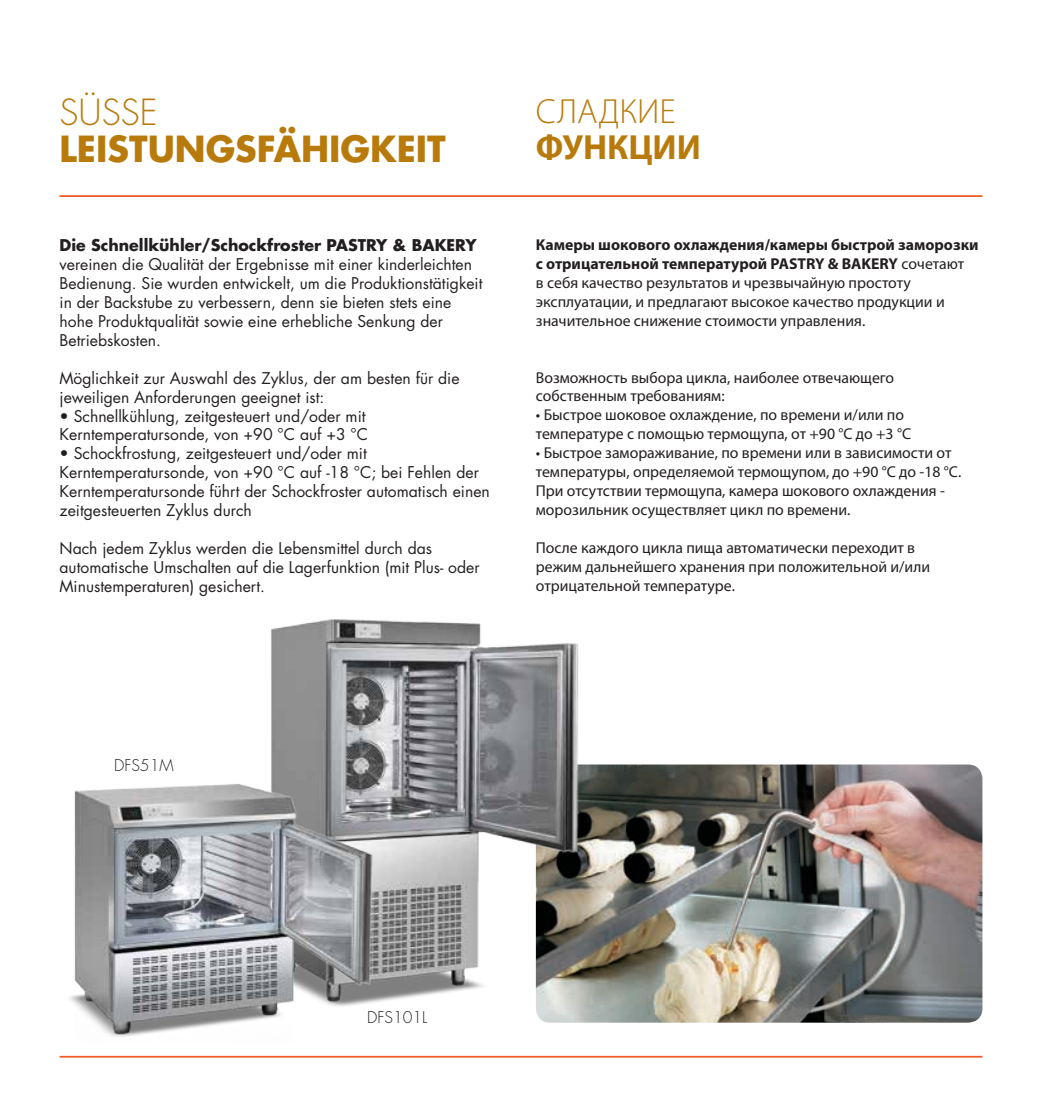
<style>
.page{position:relative;width:1042px;height:1117px;background:#fff}
.page>*{position:absolute;margin:0;border:0;box-sizing:border-box;transform-origin:0 0}
.t1{font:700 35px "Futura Std";color:#b87b0b}
.t2{font:300 35px "Myriad Pro";color:#b87b0b}
.t3{font:700 35px "Myriad Pro";color:#b87b0b}
.t4{font:300 35px "Futura Std";color:#b87b0b}
.t5{font:15.75px/18.9px "Futura Std";color:#231f20}
.t6{font:15.75px/18.9px "Myriad Pro";color:#231f20}
.t7{font:300 15.75px "Futura Std";color:#231f20}
.s1{font-weight:700}
</style>
<div class="page">
<img style="left:536px;top:764px;width:446px;height:258px">
<img style="left:271px;top:619px;width:314px;height:390px">
<hr style="left:60px;top:1055px;width:922px;height:2px;background:#f15921">
<hr style="left:60px;top:195px;width:922px;height:2px;background:#f15921">
<img style="left:69px;top:775px;width:311px;height:262px">
<p class="t4" style="left:60px;top:91px;width:99px">SÜSSE</p>
<p class="t1" style="left:60px;top:125px;width:388px">LEISTUNGSFÄHIGKEIT</p>
<p class="t5" style="left:60px;top:236px;width:424px"><span class="s1">Die Schnellkühler/Schockfroster PASTRY &amp; BAKERY </span>vereinen die Qualität der Ergebnisse mit einer kinderleichten Bedienung. Sie wurden entwickelt, um die Produktionstätigkeit in der Backstube zu verbessern, denn sie bieten stets eine hohe Produktqualität sowie eine erhebliche Senkung der Betriebskosten.</p>
<p class="t5" style="left:60px;top:368px;width:401px">Möglichkeit zur Auswahl des Zyklus, der am besten für die jeweiligen Anforderungen geeignet ist:</p>
<p class="t5" style="left:60px;top:406px;width:310px">• Schnellkühlung, zeitgesteuert und/oder mit<br>Kerntemperatursonde, von +90 °C auf +3 °C</p>
<p class="t5" style="left:60px;top:444px;width:432px">• Schockfrostung, zeitgesteuert und/oder mit Kerntemperatursonde, von +90 °C auf -18 °C; bei Fehlen der Kerntemperatursonde führt der Schockfroster automatisch einen zeitgesteuerten Zyklus durch</p>
<p class="t5" style="left:60px;top:538px;width:421px">Nach jedem Zyklus werden die Lebensmittel durch das automatische Umschalten auf die Lagerfunktion (mit Plus- oder<br>Minustemperaturen) gesichert.</p>
<p class="t2" style="left:536px;top:90px;width:141px">СЛАДКИЕ</p>
<p class="t3" style="left:536px;top:128px;width:167px">ФУНКЦИИ</p>
<p class="t6" style="left:536px;top:236px;width:444px"><span class="s1">Камеры шокового охлаждения/камеры быстрой заморозки с отрицательной температурой PASTRY &amp; BAKERY</span> сочетают<br>в себя качество результатов и чрезвычайную простоту эксплуатации, и предлагают высокое качество продукции и значительное снижение стоимости управления.</p>
<p class="t6" style="left:536px;top:368px;width:360px">Возможность выбора цикла, наиболее отвечающего собственным требованиям:</p>
<p class="t6" style="left:536px;top:406px;width:377px">• Быстрое шоковое охлаждение, по времени и/или по температуре с помощью термощупа, от +90 °C до +3 °C</p>
<p class="t6" style="left:536px;top:443px;width:427px">• Быстрое замораживание, по времени или в зависимости от температуры, определяемой термощупом, до +90 °C до -18 °C.<br>При отсутствии термощупа, камера шокового охлаждения - морозильник осуществляет цикл по времени.</p>
<p class="t6" style="left:536px;top:538px;width:396px">После каждого цикла пища автоматически переходит в режим дальнейшего хранения при положительной и/или отрицательной температуре.</p>
<p class="t7" style="left:114px;top:755px;width:61px">DFS51M</p>
<p class="t7" style="left:367px;top:1007px;width:62px">DFS101L</p>
</div>
